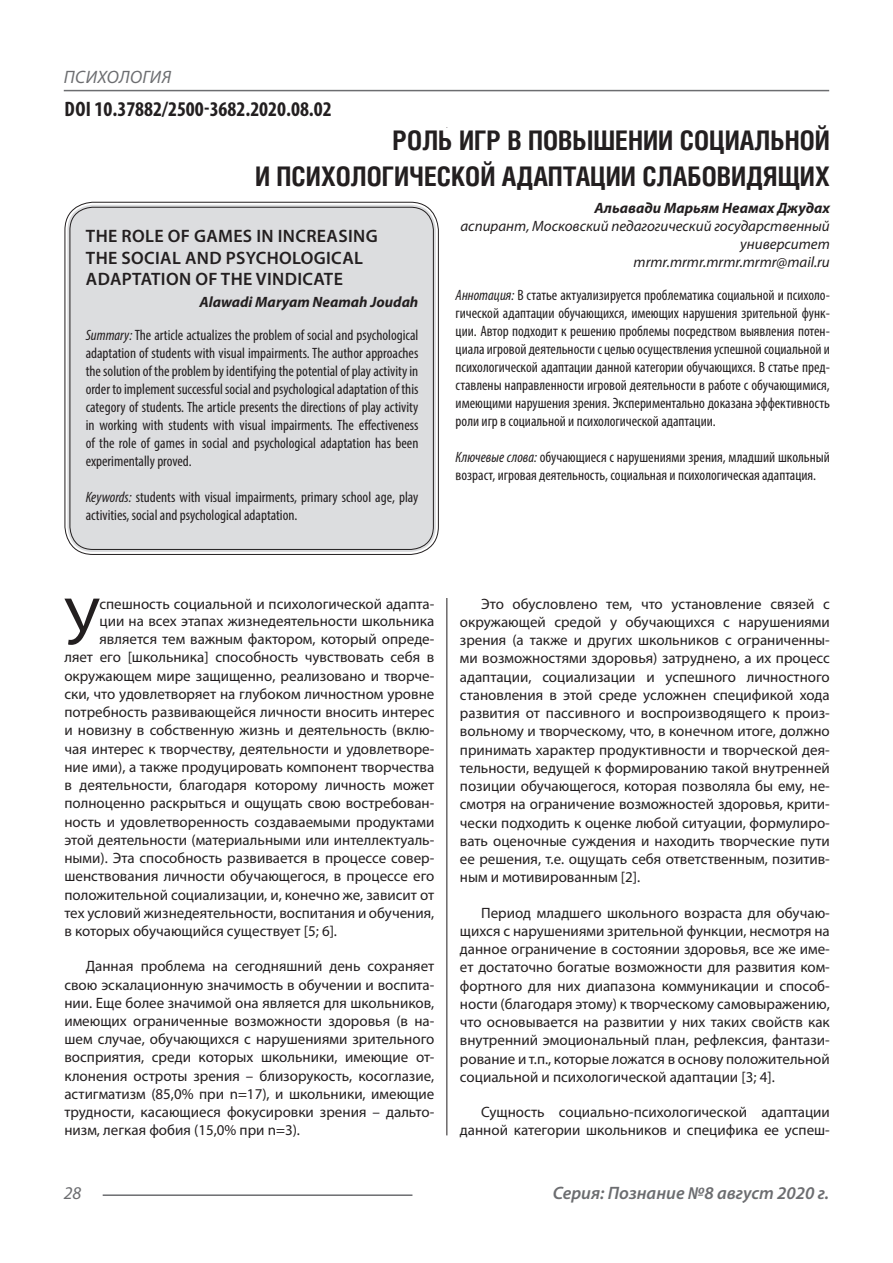
<style>
.page{position:relative;width:893px;height:1263px;background:#fff}
.page>*{position:absolute;margin:0;border:0;box-sizing:border-box;transform-origin:0 0}
.Статья_текст_первый{font:67.5px "Myriad Pro";color:#231f20}
.Статья_название{font:700 27px/36px "Helios Cond C";color:#231f20;text-align:right}
.ДОИ{font:700 condensed 21px "Myriad Pro";color:#231f20}
.Статья_название_англ{font:600 18px/21.6px "Myriad Pro";letter-spacing:.02em;color:#231f20}
.t1{font:italic 600 18px "Myriad Pro";color:#6c6d70}
.t2{font:italic 18px "Myriad Pro";letter-spacing:.02em;color:#6c6d70}
.Статья_текст{font:15px/18.3px "Myriad Pro";color:#231f20;text-align:justify}
.Статья_текст_первый-2{font:15px "Myriad Pro";color:#231f20}
.Статья_аннотация_тек{font:condensed 15px/18px "Myriad Pro";color:#231f20;text-align:justify}
.Статья_аннотация_анг{font:condensed 15px/18px "Myriad Pro";color:#231f20;text-align:justify}
.Статья_автор_инфо{font:italic 15px/18px "Myriad Pro";color:#231f20;text-align:right}
.Статья_автор_инфо-2{font:italic 700 15px "Myriad Pro";color:#231f20}
.Статья_автор_англ{font:italic 700 15px "Myriad Pro";color:#231f20}
.s1{font-style:italic}
</style>
<div class="page">
<hr style="left:446px;top:128px;width:1px;height:1007px;background:#231f20">
<hr style="left:103px;top:1194px;width:309px;height:2px;background:#6c6d70">
<hr style="left:64px;top:90px;width:765px;height:1px;background:#6c6d70">
<div style="left:444px;top:128px;width:10px;height:469px;background:#fff"></div>
<div style="left:67px;top:205px;width:369px;height:347px;background:#dcdddf;border-radius:26px"></div>
<div style="left:69px;top:207px;width:365px;height:343px;border:1px solid #231f20;border-radius:23px"></div>
<p class="t2" style="left:64px;top:66px;width:109px">ПСИХОЛОГИЯ</p>
<p class="ДОИ" style="left:65px;top:96px;width:269px">DOI 10.37882/2500-3682.2020.08.02</p>
<p class="Статья_название" style="left:255px;top:121px;width:576px">РОЛЬ ИГР В ПОВЫШЕНИИ СОЦИАЛЬНОЙ<br>И ПСИХОЛОГИЧЕСКОЙ АДАПТАЦИИ СЛАБОВИДЯЩИХ</p>
<p class="Статья_автор_инфо-2" style="left:594px;top:198px;width:237px">Альавади Марьям Неамах Джудах</p>
<p class="Статья_автор_инфо" style="left:460px;top:217px;width:371px">аспирант, Московский педагогический государственный университет</p>
<p class="Статья_автор_инфо" style="left:634px;top:253px;width:198px">mrmr.mrmr.mrmr.mrmr@mail.ru</p>
<p class="Статья_аннотация_тек" style="left:456px;top:285px;width:376px"><span class="s1">Аннотация:</span> В статье актуализируется проблематика социальной и психоло&shy;гической адаптации обучающихся, имеющих нарушения зрительной функ&shy;ции. Автор подходит к решению проблемы посредством выявления потен&shy;циала игровой деятельности с целью осуществления успешной социальной и психологической адаптации данной категории обучающихся. В статье пред&shy;ставлены направленности игровой деятельности в работе с обучающимися, имеющими нарушения зрения. Экспериментально доказана эффективность роли игр в социальной и психологической адаптации.</p>
<p class="Статья_аннотация_тек" style="left:456px;top:447px;width:376px"><span class="s1">Ключевые слова:</span> обучающиеся с нарушениями зрения, младший школьный возраст, игровая деятельность, социальная и психологическая адаптация.</p>
<p class="Статья_название_англ" style="left:86px;top:225px;width:293px">THE ROLE OF GAMES IN INCREASING<br>THE SOCIAL AND PSYCHOLOGICAL<br>ADAPTATION OF THE VINDICATE</p>
<p class="Статья_автор_англ" style="left:200px;top:293px;width:220px">Alawadi Maryam Neamah Joudah</p>
<p class="Статья_аннотация_анг" style="left:86px;top:326px;width:334px"><span class="s1">Summary:</span> The article actualizes the problem of social and psychological adaptation of students with visual impairments. The author approaches the solution of the problem by identifying the potential of play activity in order to implement successful social and psychological adaptation of this category of students. The article presents the directions of play activity in working with students with visual impairments. The effectiveness of the role of games in social and psychological adaptation has been experimentally proved.</p>
<p class="Статья_аннотация_анг" style="left:86px;top:488px;width:334px"><span class="s1">Keywords:</span> students with visual impairments, primary school age, play activities, social and psychological adaptation.</p>
<p class="Статья_текст_первый" style="left:64px;top:580px;width:37px">У</p>
<p class="Статья_текст_первый-2" style="left:99px;top:594px;width:336px">спешность социальной и психологической адапта-</p>
<p class="Статья_текст_первый-2" style="left:99px;top:612px;width:336px">ции на всех этапах жизнедеятельности школьника</p>
<p class="Статья_текст_первый-2" style="left:99px;top:630px;width:336px">является тем важным фактором, который опреде-</p>
<p class="Статья_текст_первый-2" style="left:64px;top:648px;width:371px">ляет его [школьника] способность чувствовать себя в</p>
<p class="Статья_текст_первый-2" style="left:64px;top:666px;width:371px">окружающем мире защищенно, реализовано и творче-</p>
<p class="Статья_текст_первый-2" style="left:64px;top:684px;width:371px">ски, что удовлетворяет на глубоком личностном уровне</p>
<p class="Статья_текст_первый-2" style="left:64px;top:703px;width:371px">потребность развивающейся личности вносить интерес</p>
<p class="Статья_текст_первый-2" style="left:64px;top:721px;width:371px">и новизну в собственную жизнь и деятельность (вклю-</p>
<p class="Статья_текст_первый-2" style="left:64px;top:739px;width:371px">чая интерес к творчеству, деятельности и удовлетворе-</p>
<p class="Статья_текст_первый-2" style="left:64px;top:757px;width:371px">ние ими), а также продуцировать компонент творчества</p>
<p class="Статья_текст_первый-2" style="left:64px;top:776px;width:371px">в деятельности, благодаря которому личность может</p>
<p class="Статья_текст_первый-2" style="left:64px;top:794px;width:371px">полноценно раскрыться и ощущать свою востребован-</p>
<p class="Статья_текст_первый-2" style="left:64px;top:812px;width:371px">ность и удовлетворенность создаваемыми продуктами</p>
<p class="Статья_текст_первый-2" style="left:64px;top:830px;width:371px">этой деятельности (материальными или интеллектуаль-</p>
<p class="Статья_текст_первый-2" style="left:64px;top:849px;width:371px">ными). Эта способность развивается в процессе совер-</p>
<p class="Статья_текст_первый-2" style="left:64px;top:867px;width:371px">шенствования личности обучающегося, в процессе его</p>
<p class="Статья_текст_первый-2" style="left:64px;top:885px;width:371px">положительной социализации, и, конечно же, зависит от</p>
<p class="Статья_текст_первый-2" style="left:64px;top:903px;width:371px">тех условий жизнедеятельности, воспитания и обучения,</p>
<p class="Статья_текст_первый-2" style="left:64px;top:922px;width:274px">в которых обучающийся существует [5; 6].</p>
<p class="Статья_текст" style="left:64px;top:957px;width:371px;text-indent:21px">Данная проблема на сегодняшний день сохраняет свою эскалационную значимость в обучении и воспита&shy;нии. Еще более значимой она является для школьников, имеющих ограниченные возможности здоровья (в на&shy;шем случае, обучающихся с нарушениями зрительного восприятия, среди которых школьники, имеющие от&shy;клонения остроты зрения – близорукость, косоглазие, астигматизм (85,0% при n=17), и школьники, имеющие трудности, касающиеся фокусировки зрения – дальто&shy;низм, легкая фобия (15,0% при n=3).</p>
<p class="Статья_текст" style="left:460px;top:594px;width:371px;text-indent:21px">Это обусловлено тем, что установление связей с окружающей средой у обучающихся с нарушениями зрения (а также и других школьников с ограниченны&shy;ми возможностями здоровья) затруднено, а их процесс адаптации, социализации и успешного личностного становления в этой среде усложнен спецификой хода развития от пассивного и воспроизводящего к произ&shy;вольному и творческому, что, в конечном итоге, должно принимать характер продуктивности и творческой дея&shy;тельности, ведущей к формированию такой внутренней позиции обучающегося, которая позволяла бы ему, не&shy;смотря на ограничение возможностей здоровья, крити&shy;чески подходить к оценке любой ситуации, формулиро&shy;вать оценочные суждения и находить творческие пути ее решения, т.е. ощущать себя ответственным, позитив&shy;ным и мотивированным [2].</p>
<p class="Статья_текст" style="left:460px;top:903px;width:371px;text-indent:21px">Период младшего школьного возраста для обучаю&shy;щихся с нарушениями зрительной функции, несмотря на данное ограничение в состоянии здоровья, все же име&shy;ет достаточно богатые возможности для развития ком&shy;фортного для них диапазона коммуникации и способ&shy;ности (благодаря этому) к творческому самовыражению, что основывается на развитии у них таких свойств как внутренний эмоциональный план, рефлексия, фантази&shy;рование и т.п., которые ложатся в основу положительной социальной и психологической адаптации [3; 4].</p>
<p class="Статья_текст" style="left:460px;top:1103px;width:371px;text-align:right">Сущность социально-психологической адаптации данной категории школьников и специфика ее успеш-</p>
<p class="t2" style="left:64px;top:1182px;width:19px">28</p>
<p class="t1" style="left:553px;top:1182px;width:278px">Серия: Познание №8 август 2020 г.</p>
</div>
